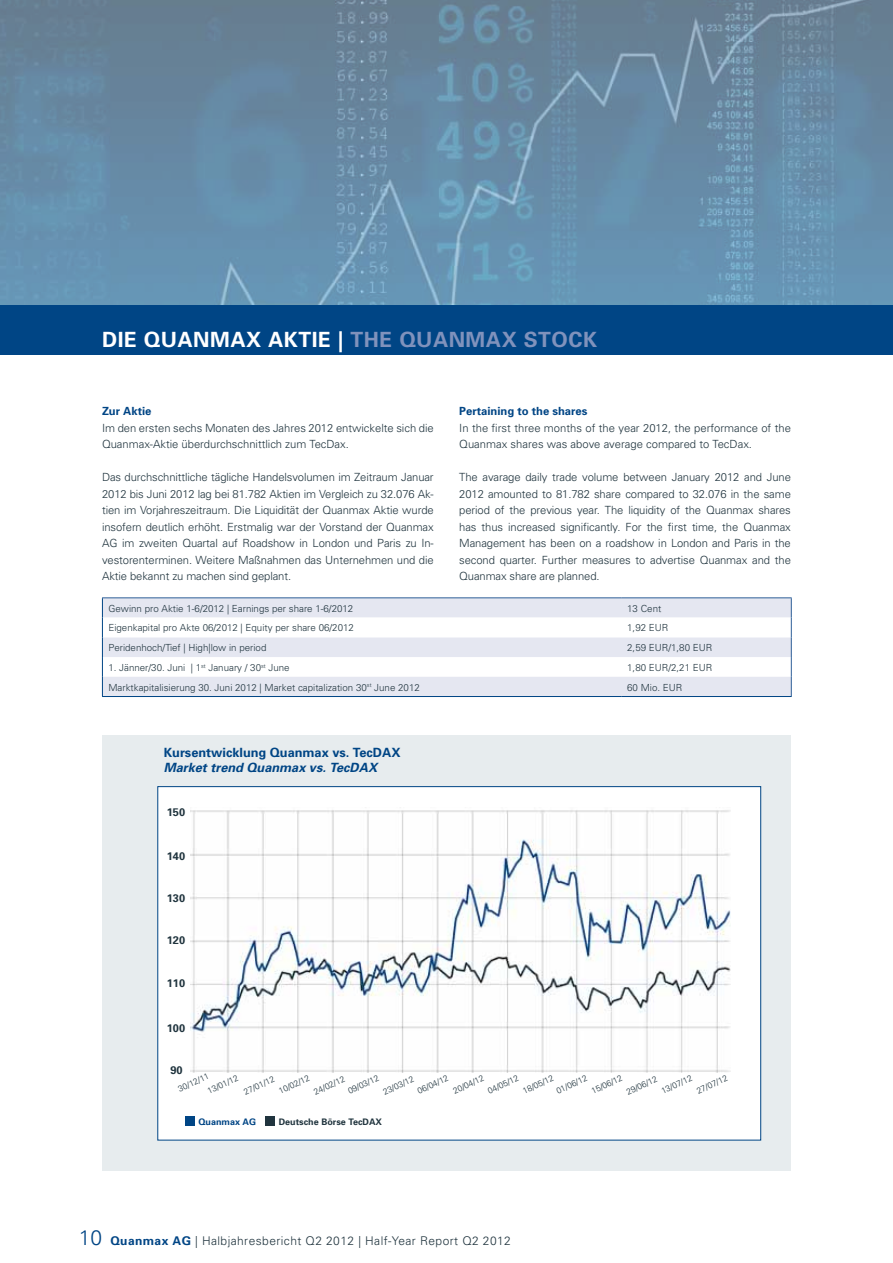
<style>
.page{position:relative;width:893px;height:1263px;background:#fff}
.page>*{position:absolute;margin:0;border:0;box-sizing:border-box;transform-origin:0 0}
.t1{font:700 21px "Univers";letter-spacing:.025em;color:#fff}
.t2{font:700 12.75px "Univers";color:#004585}
.t3{font:italic 700 12.75px "Univers";color:#004585}
.t4{font:300 12px "Univers";letter-spacing:.035em;color:#20343e}
.t5{font:300 11.25px/16.5px "Univers";letter-spacing:-.005em;color:#20343e}
.t6{font:700 11.25px "Univers";color:#004585}
.t7{font:700 11.1px "Univers";color:#20343e}
.t8{font:300 9.75px "Univers";color:#20343e}
.t9{font:700 9px "Univers";color:#20343e}
.t10{font:700 9px "Univers";color:#004585}
.t11{font:300 8.55px/13.8px "Univers";color:#20343e}
.s1{color:#8092bc}
.s2{font-size:21px;color:#004585}
.s3{font-weight:700;color:#004585}
</style>
<div class="page">
<img style="left:0;top:0;width:893px;height:305px">
<div style="left:0;top:305px;width:893px;height:50px;background:#004585"></div>
<div style="left:102px;top:736px;width:689px;height:435px;background:#e7ecee"></div>
<hr style="left:102px;top:597px;width:519px;height:1px;background:#2e5f98">
<hr style="left:621px;top:597px;width:171px;height:1px;background:#2e5f98">
<svg style="left:102px;top:598px;width:690px;height:98px"></svg>
<hr style="left:102px;top:696px;width:519px;height:1px;background:#004585">
<hr style="left:621px;top:696px;width:171px;height:1px;background:#004585">
<div style="left:157px;top:786px;width:604px;height:354px;background:#fff;border:1px solid #004585"></div>
<div style="left:185px;top:1116px;width:10px;height:10px;background:#004585"></div>
<div style="left:265px;top:1116px;width:10px;height:10px;background:#20343e"></div>
<img style="left:190px;top:810px;width:541px;height:263px">
<h1 class="t1" style="left:102px;top:327px;width:496px">DIE QUANMAX AKTIE | <span class="s1">THE QUANMAX STOCK</span></h1>
<p class="t6" style="left:102px;top:404px;width:51px">Zur Aktie</p>
<p class="t5" style="left:102px;top:419px;width:333px">Im den ersten sechs Monaten des Jahres 2012 entwickelte sich die<br>Quanmax-Aktie überdurchschnittlich zum TecDax.</p>
<p class="t5" style="left:102px;top:469px;width:333px;text-align:justify">Das durchschnittliche tägliche Handelsvolumen im Zeitraum Januar 2012 bis Juni 2012 lag bei 81.782 Aktien im Vergleich zu 32.076 Ak&shy;tien im Vorjahreszeitraum. Die Liquidität der Quanmax Aktie wurde insofern deutlich erhöht. Erstmalig war der Vorstand der Quanmax AG im zweiten Quartal auf Roadshow in London und Paris zu In&shy;vestorenterminen. Weitere Maßnahmen das Unternehmen und die Aktie bekannt zu machen sind geplant.</p>
<p class="t6" style="left:459px;top:404px;width:130px">Pertaining to the shares</p>
<p class="t5" style="left:459px;top:419px;width:333px">In the first three months of the year 2012, the performance of the<br>Quanmax shares was above average compared to TecDax.</p>
<p class="t5" style="left:459px;top:469px;width:333px;text-align:justify">The avarage daily trade volume between January 2012 and June 2012 amounted to 81.782 share compared to 32.076 in the same period of the previous year. The liquidity of the Quanmax shares has thus increased significantly. For the first time, the Quanmax Management has been on a roadshow in London and Paris in the second quarter. Further measures to advertise Quanmax and the Quanmax share are planned.</p>
<p class="t8" style="left:108px;top:602px;width:246px">Gewinn pro Aktie 1-6/2012 | Earnings per share 1-6/2012</p>
<p class="t8" style="left:627px;top:602px;width:36px">13 Cent</p>
<p class="t8" style="left:108px;top:622px;width:247px">Eigenkapital pro Akte 06/2012 | Equity per share 06/2012</p>
<p class="t8" style="left:627px;top:622px;width:43px">1,92 EUR</p>
<p class="t8" style="left:108px;top:642px;width:160px">Peridenhoch/Tief | High|low in period</p>
<p class="t8" style="left:627px;top:642px;width:87px">2,59 EUR/1,80 EUR</p>
<p class="t8" style="left:108px;top:661px;width:183px">1. Jänner/30. Juni | 1<sup>st</sup> January / 30<sup>st</sup> June</p>
<p class="t8" style="left:627px;top:661px;width:87px">1,80 EUR/2,21 EUR</p>
<p class="t8" style="left:108px;top:681px;width:313px">Marktkapitalisierung 30. Juni 2012 | Market capitalization 30<sup>st</sup> June 2012</p>
<p class="t8" style="left:627px;top:681px;width:57px">60 Mio. EUR</p>
<p class="t2" style="left:164px;top:745px;width:238px">Kursentwicklung Quanmax vs. TecDAX</p>
<p class="t3" style="left:164px;top:760px;width:215px">Market trend Quanmax vs. TecDAX</p>
<p class="t7" style="left:167px;top:806px;width:20px">150</p>
<p class="t7" style="left:167px;top:849px;width:20px">140</p>
<p class="t7" style="left:167px;top:891px;width:20px">130</p>
<p class="t7" style="left:167px;top:934px;width:20px">120</p>
<p class="t7" style="left:167px;top:976px;width:20px">110</p>
<p class="t7" style="left:167px;top:1021px;width:20px">100</p>
<p class="t7" style="left:170px;top:1063px;width:14px">90</p>
<p class="t11" style="left:199px;top:1072px;width:35px;line-height:14.2px;text-indent:-26px;rotate:-25deg">30/12/11<br>13/01/12</p>
<p class="t11" style="left:270px;top:1073px;width:35px;text-indent:-32px;rotate:-25deg">27/01/12<br>10/02/12</p>
<p class="t11" style="left:339px;top:1072px;width:35px;text-indent:-31px;rotate:-25deg">24/02/12<br>09/03/12</p>
<p class="t11" style="left:381px;top:1085px;width:35px;rotate:-25deg">23/03/12</p>
<p class="t11" style="left:415px;top:1085px;width:35px;rotate:-25deg">06/04/12</p>
<p class="t11" style="left:451px;top:1085px;width:35px;rotate:-25deg">20/04/12</p>
<p class="t11" style="left:485px;top:1085px;width:35px;rotate:-25deg">04/05/12</p>
<p class="t10" style="left:199px;top:1116px;width:59px">Quanmax AG</p>
<p class="t9" style="left:279px;top:1116px;width:105px">Deutsche Börse TecDAX</p>
<p class="t11" style="left:520px;top:1085px;width:35px;rotate:-25deg">18/05/12</p>
<p class="t11" style="left:554px;top:1085px;width:35px;rotate:-25deg">01/06/12</p>
<p class="t11" style="left:589px;top:1085px;width:35px;rotate:-25deg">15/06/12</p>
<p class="t11" style="left:653px;top:1072px;width:35px;text-indent:-32px;rotate:-25deg">29/06/12<br>13/07/12</p>
<p class="t11" style="left:694px;top:1085px;width:35px;rotate:-25deg">27/07/12</p>
<p class="t4" style="left:79px;top:1233px;width:434px"><span class="s2">10</span> <span class="s3">Quanmax AG</span> | Halbjahresbericht Q2 2012 | Half-Year Report Q2 2012</p>
</div>
